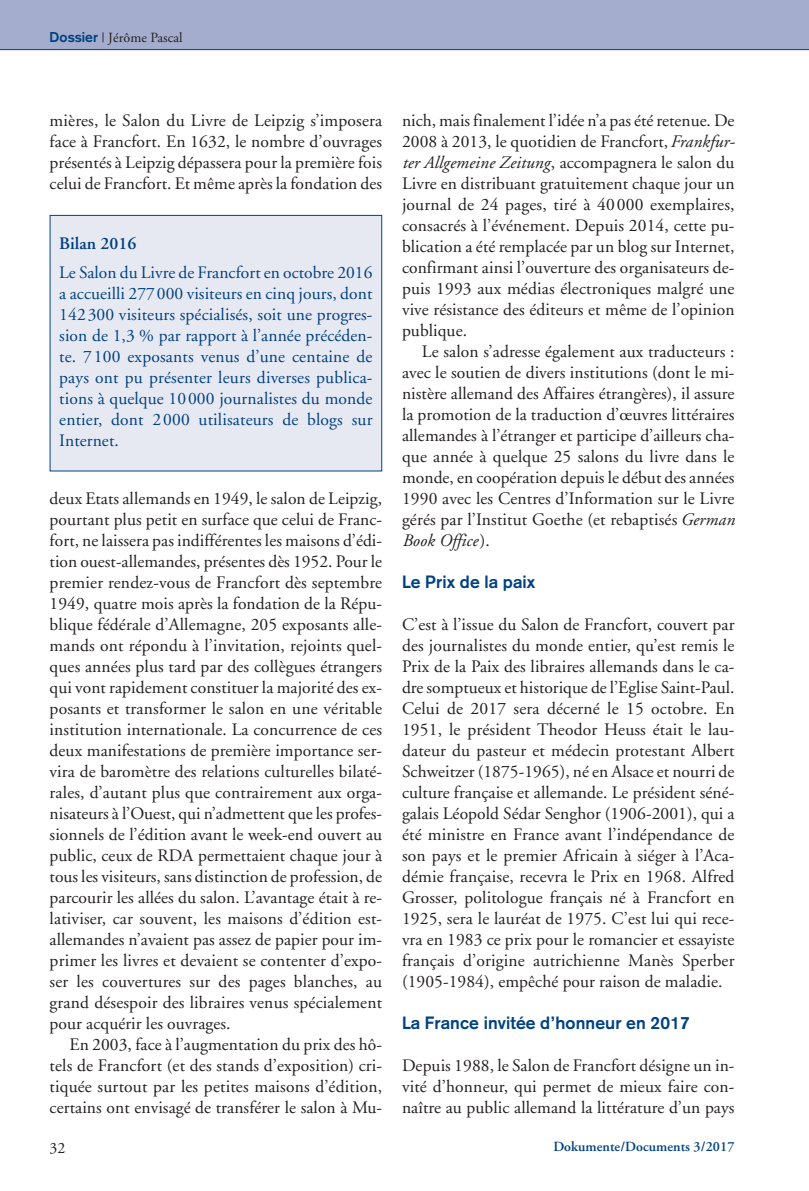
<style>
.page{position:relative;width:809px;height:1191px;background:#fff}
.page>*{position:absolute;margin:0;border:0;box-sizing:border-box;transform-origin:0 0}
.t1{font:17.5px/21px "Adobe Garamond";letter-spacing:.005em;color:#231f20;text-align:justify}
.t2{font:17.5px/21px "Adobe Garamond";letter-spacing:.01em;color:#014181;text-align:justify}
.t3{font:700 17.5px "Akzidenz Grotesk";letter-spacing:.005em;color:#014181}
.t4{font:600 17.5px "Adobe Garamond";letter-spacing:.005em;color:#014181}
.t5{font:15.75px "Adobe Garamond";color:#231f20}
.t6{font:600 14px "Adobe Garamond";letter-spacing:.005em;color:#014181}
.t7{font:14px "Adobe Garamond";letter-spacing:.005em;color:#231f20}
.s1{font-family:"Akzidenz Grotesk";font-weight:700;color:#014181}
.s2{font-style:italic}
</style>
<div class="page">
<div style="left:0;top:0;width:809px;height:50px;background:#a4adcd"></div>
<hr style="left:0;top:49px;width:809px;height:1px;background:#014181">
<div style="left:50px;top:216px;width:331px;height:254px;background:#e7e9f2"></div>
<div style="left:50px;top:215px;width:332px;height:256px;border:1px solid #014181"></div>
<p class="t7" style="left:50px;top:32px;width:135px"><span class="s1">Dossier</span> | Jérôme Pascal</p>
<p class="t1" style="left:50px;top:111px;width:334px">mières, le Salon du Livre de Leipzig s’imposera face à Francfort. En 1632, le nombre d’ouvrages présentés à Leipzig dépassera pour la première fois celui de Francfort. Et même après la fondation des</p>
<p class="t4" style="left:59px;top:236px;width:79px">Bilan 2016</p>
<p class="t2" style="left:59px;top:264px;width:315px">Le Salon du Livre de Francfort en octobre 2016 a accueilli 277000 visiteurs en cinq jours, dont 142300 visiteurs spécialisés, soit une progres&shy;sion de 1,3 % par rapport à l’année précéden&shy;te. 7100 exposants venus d’une centaine de pays ont pu présenter leurs diverses publica&shy;tions à quelque 10000 journalistes du monde entier, dont 2000 utilisateurs de blogs sur Internet.</p>
<p class="t1" style="left:50px;top:489px;width:334px">deux Etats allemands en 1949, le salon de Leipzig, pourtant plus petit en surface que celui de Franc&shy;fort, ne laissera pas indifférentes les maisons d’édi&shy;tion ouest-allemandes, présentes dès 1952. Pour le premier rendez-vous de Francfort dès septembre 1949, quatre mois après la fondation de la Répu&shy;blique fédérale d’Allemagne, 205 exposants alle&shy;mands ont répondu à l’invitation, rejoints quel&shy;ques années plus tard par des collègues étrangers qui vont rapidement constituer la majorité des ex&shy;posants et transformer le salon en une véritable institution internationale. La concurrence de ces deux manifestations de première importance ser&shy;vira de baromètre des relations culturelles bilaté&shy;rales, d’autant plus que contrairement aux orga&shy;nisateurs à l’Ouest, qui n’admettent que les profes&shy;sionnels de l’édition avant le week-end ouvert au public, ceux de RDA permettaient chaque jour à tous les visiteurs, sans distinction de profession, de parcourir les allées du salon. L’avantage était à re&shy;lativiser, car souvent, les maisons d’édition est&shy;allemandes n’avaient pas assez de papier pour im&shy;primer les livres et devaient se contenter d’expo&shy;ser les couvertures sur des pages blanches, au grand désespoir des libraires venus spécialement pour acquérir les ouvrages.</p>
<p class="t1" style="left:50px;top:1035px;width:334px;text-indent:20px">En 2003, face à l’augmentation du prix des hô&shy;tels de Francfort (et des stands d’exposition) cri&shy;tiquée surtout par les petites maisons d’édition, certains ont envisagé de transférer le salon à Mu-</p>
<p class="t1" style="left:402px;top:111px;width:335px">nich, mais finalement l’idée n’a pas été retenue. De 2008 à 2013, le quotidien de Francfort,<span class="s2">Frankfur&shy;ter Allgemeine Zeitung</span>, accompagnera le salon du Livre en distribuant gratuitement chaque jour un journal de 24 pages, tiré à 40000 exemplaires, consacrés à l’événement. Depuis 2014, cette pu&shy;blication a été remplacée par un blog sur Internet, confirmant ainsi l’ouverture des organisateurs de&shy;puis 1993 aux médias électroniques malgré une vive résistance des éditeurs et même de l’opinion publique.</p>
<p class="t1" style="left:402px;top:342px;width:334px;text-indent:20px">Le salon s’adresse également aux traducteurs : avec le soutien de divers institutions (dont le mi&shy;nistère allemand des Affaires étrangères), il assure la promotion de la traduction d’œuvres littéraires allemandes à l’étranger et participe d’ailleurs cha&shy;que année à quelque 25 salons du livre dans le monde, en coopération depuis le début des années 1990 avec les Centres d’Information sur le Livre gérés par l’Institut Goethe (et rebaptisés <span class="s2">German Book Office</span>).</p>
<p class="t3" style="left:402px;top:576px;width:135px">Le Prix de la paix</p>
<p class="t1" style="left:402px;top:615px;width:334px">C’est à l’issue du Salon de Francfort, couvert par des journalistes du monde entier, qu’est remis le Prix de la Paix des libraires allemands dans le ca&shy;dre somptueux et historique de l’Eglise Saint-Paul.<br>Celui de 2017 sera décerné le 15 octobre. En 1951, le président Theodor Heuss était le lau&shy;dateur du pasteur et médecin protestant Albert Schweitzer (1875-1965), né en Alsace et nourri de culture française et allemande. Le président séné&shy;galais Léopold Sédar Senghor (1906-2001), qui a été ministre en France avant l’indépendance de son pays et le premier Africain à siéger à l’Aca&shy;démie française, recevra le Prix en 1968. Alfred Grosser, politologue français né à Francfort en 1925, sera le lauréat de 1975. C’est lui qui rece&shy;vra en 1983 ce prix pour le romancier et essayiste français d’origine autrichienne Manès Sperber (1905-1984), empêché pour raison de maladie.</p>
<p class="t3" style="left:402px;top:1017px;width:289px">La France invitée d’honneur en 2017</p>
<p class="t1" style="left:402px;top:1056px;width:334px">Depuis 1988, le Salon de Francfort désigne un in&shy;vité d’honneur, qui permet de mieux faire con&shy;naître au public allemand la littérature d’un pays</p>
<p class="t5" style="left:50px;top:1141px;width:17px">32</p>
<p class="t6" style="left:553px;top:1141px;width:183px">Dokumente/Documents 3/2017</p>
</div>
